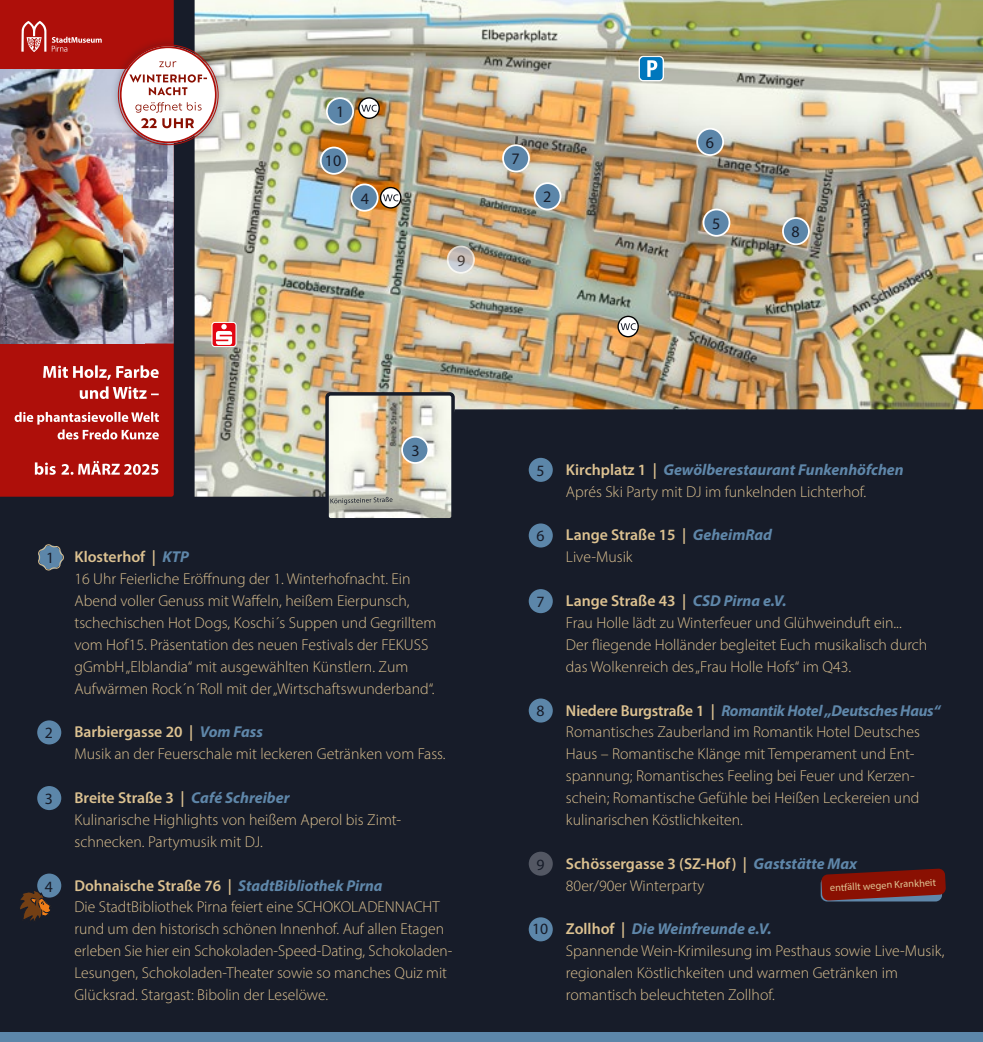
<style>
.page{position:relative;width:983px;height:1042px;background:#fff}
.page>*{position:absolute;margin:0;border:0;box-sizing:border-box;transform-origin:0 0}
.Ziffer_im_Kreis{font:16.1px "Myriad Pro";color:#171c29}
.Text_Innenteil{font:300 15.75px/21.9px "Myriad Pro";color:#ddc291}
.Text_Innenteil-2{font:600 15.75px/21.9px "Myriad Pro";color:#ddc291}
.Ziffer_im_Kreis-2{font:15.75px "Myriad Pro";color:#171c29}
.Ziffer_im_Kreis-3{font:10.33px "Myriad Pro";color:#ddc291}
.s1{font-weight:600}
.s2{font-weight:700;font-style:italic;color:#5f87aa}
.s3{font-weight:300}
</style>
<div class="page">
<div style="left:0;top:0;width:982px;height:1042px;background:#171c29"></div>
<img style="left:194px;top:0;width:788px;height:497px">
<div style="left:638px;top:56px;width:25px;height:25px;border:1px solid #fff;border-radius:4px"></div>
<svg style="left:639px;top:56px;width:24px;height:25px"></svg>
<div style="left:0;top:1032px;width:982px;height:10px;background:#5c86a9"></div>
<div style="left:0;top:0;width:174px;height:497px;background:#ae0f0a"></div>
<img style="left:145px;top:153px;width:29px;height:190px">
<img style="left:0;top:340px;width:145px;height:3px">
<img style="left:0;top:69px;width:166px;height:271px">
<div style="left:110px;top:36px;width:117px;height:117px;background:#171c29;opacity:.42"></div>
<svg style="left:120px;top:46px;width:97px;height:97px;background:#f1dbda"></svg>
<img style="left:71px;top:74px;width:136px;height:54px">
<svg style="left:17px;top:21px;width:159px;height:46px;background:#b7312d"></svg>
<svg style="left:15px;top:412px;width:144px;height:27px;background:#c34e4a"></svg>
<svg style="left:80px;top:386px;width:79px;height:13px"></svg>
<svg style="left:43px;top:365px;width:116px;height:15px;background:#ca6360"></svg>
<svg style="left:62px;top:461px;width:96px;height:14px"></svg>
<svg style="left:35px;top:462px;width:21px;height:13px"></svg>
<svg style="left:4px;top:316px;width:3px;height:22px"></svg>
<svg style="left:38px;top:544px;width:26px;height:26px"></svg>
<div style="left:37px;top:720px;width:24px;height:24px;background:#5c86a9;border-radius:50%"></div>
<div style="left:37px;top:786px;width:24px;height:24px;background:#5c86a9;border-radius:50%"></div>
<div style="left:37px;top:873px;width:24px;height:24px;background:#5c86a9;border-radius:50%"></div>
<div style="left:327px;top:98px;width:26px;height:26px;background:#5c86a9;border-radius:50%"></div>
<div style="left:326px;top:97px;width:28px;height:28px;border:2px solid #fff;border-radius:50%"></div>
<div style="left:321px;top:147px;width:26px;height:27px;background:#5c86a9;border-radius:50%"></div>
<div style="left:320px;top:147px;width:28px;height:28px;border:2px solid #fff;border-radius:50%"></div>
<svg style="left:447px;top:246px;width:27px;height:27px"></svg>
<div style="left:446px;top:246px;width:29px;height:28px;border:2px solid #fff;border-radius:50%"></div>
<div style="left:351px;top:184px;width:26px;height:27px;background:#5c86a9;border-radius:50%"></div>
<div style="left:350px;top:183px;width:28px;height:29px;border:2px solid #fff;border-radius:50%"></div>
<img style="left:330px;top:397px;width:119px;height:119px">
<div style="left:325px;top:392px;width:129px;height:129px;border:4px solid #171c29;border-radius:3px"></div>
<svg style="left:330px;top:497px;width:62px;height:7px"></svg>
<div style="left:402px;top:437px;width:26px;height:26px;background:#5c86a9;border-radius:50%"></div>
<div style="left:401px;top:436px;width:28px;height:28px;border:2px solid #fff;border-radius:50%"></div>
<svg style="left:358px;top:97px;width:22px;height:22px"></svg>
<svg style="left:380px;top:187px;width:21px;height:22px"></svg>
<svg style="left:211px;top:322px;width:25px;height:25px"></svg>
<div style="left:528px;top:458px;width:24px;height:24px;background:#5c86a9;border-radius:50%"></div>
<div style="left:528px;top:523px;width:24px;height:24px;background:#5c86a9;border-radius:50%"></div>
<div style="left:528px;top:589px;width:24px;height:24px;background:#5c86a9;border-radius:50%"></div>
<div style="left:528px;top:698px;width:24px;height:24px;background:#5c86a9;border-radius:50%"></div>
<div style="left:528px;top:851px;width:24px;height:25px;background:#535763;border-radius:50%"></div>
<div style="left:528px;top:917px;width:24px;height:24px;background:#5c86a9;border-radius:50%"></div>
<div style="left:534px;top:183px;width:26px;height:26px;background:#5c86a9;border-radius:50%"></div>
<div style="left:533px;top:182px;width:28px;height:28px;border:2px solid #fff;border-radius:50%"></div>
<div style="left:782px;top:218px;width:26px;height:26px;background:#5c86a9;border-radius:50%"></div>
<div style="left:781px;top:217px;width:28px;height:28px;border:2px solid #fff;border-radius:50%"></div>
<div style="left:697px;top:129px;width:26px;height:26px;background:#5c86a9;border-radius:50%"></div>
<div style="left:696px;top:128px;width:27px;height:28px;border:2px solid #fff;border-radius:50%"></div>
<div style="left:503px;top:145px;width:26px;height:26px;background:#5c86a9;border-radius:50%"></div>
<div style="left:502px;top:144px;width:27px;height:28px;border:2px solid #fff;border-radius:50%"></div>
<div style="left:703px;top:209px;width:26px;height:27px;background:#5c86a9;border-radius:50%"></div>
<div style="left:702px;top:209px;width:28px;height:28px;border:2px solid #fff;border-radius:50%"></div>
<svg style="left:617px;top:316px;width:21px;height:21px"></svg>
<svg style="left:20px;top:889px;width:32px;height:32px"></svg>
<svg style="left:820px;top:877px;width:121px;height:24px"></svg>
<svg style="left:821px;top:868px;width:124px;height:32px;background:#781a13"></svg>
<p class="Ziffer_im_Kreis" style="left:336px;top:102px;width:10px">1</p>
<p class="Ziffer_im_Kreis" style="left:325px;top:150px;width:18px">10</p>
<p class="Ziffer_im_Kreis" style="left:361px;top:188px;width:10px">4</p>
<p class="Ziffer_im_Kreis" style="left:457px;top:250px;width:10px">9</p>
<p class="Ziffer_im_Kreis" style="left:511px;top:149px;width:10px">7</p>
<p class="Ziffer_im_Kreis" style="left:543px;top:187px;width:10px">2</p>
<p class="Ziffer_im_Kreis" style="left:705px;top:133px;width:10px">6</p>
<p class="Ziffer_im_Kreis" style="left:711px;top:213px;width:10px">5</p>
<p class="Ziffer_im_Kreis" style="left:791px;top:222px;width:10px">8</p>
<p class="Ziffer_im_Kreis" style="left:411px;top:440px;width:10px">3</p>
<p class="Ziffer_im_Kreis-2" style="left:46px;top:548px;width:10px">1</p>
<p class="Ziffer_im_Kreis-2" style="left:45px;top:723px;width:10px">2</p>
<p class="Ziffer_im_Kreis-2" style="left:45px;top:789px;width:10px">3</p>
<p class="Ziffer_im_Kreis-2" style="left:45px;top:876px;width:10px">4</p>
<p class="Text_Innenteil" style="left:74px;top:546px;width:363px"><span class="s1">Klosterhof |</span> <span class="s2">KTP<br></span>16 Uhr Feierliche Eröffnung der 1. Winterhofnacht. Ein Abend voller Genuss mit Waffeln, heißem Eierpunsch, tschechischen Hot Dogs, Koschi´s Suppen und Gegrilltem vom Hof15. Präsentation des neuen Festivals der FEKUSS gGmbH „Elblandia“ mit ausgewählten Künstlern. Zum Aufwärmen Rock´n´Roll mit der „Wirtschaftswunderband“.</p>
<p class="Text_Innenteil" style="left:74px;top:721px;width:372px"><span class="s1">Barbiergasse 20 |</span> <span class="s2">Vom Fass<br></span>Musik an der Feuerschale mit leckeren Getränken vom Fass.</p>
<p class="Text_Innenteil" style="left:74px;top:786px;width:328px"><span class="s1">Breite Straße 3 |</span> <span class="s2">Café Schreiber<br></span>Kulinarische Highlights von heißem Aperol bis Zimt&shy;schnecken. Partymusik mit DJ.</p>
<p class="Text_Innenteil" style="left:74px;top:874px;width:379px"><span class="s1">Dohnaische Straße 76 |</span> <span class="s2">StadtBibliothek Pirna<br></span>Die StadtBibliothek Pirna feiert eine SCHOKOLADENNACHT rund um den historisch schönen Innenhof. Auf allen Etagen erleben Sie hier ein Schokoladen-Speed-Dating, Schokoladen-Lesungen, Schokoladen-Theater sowie so manches Quiz mit Glücksrad. Stargast: Bibolin der Leselöwe.</p>
<p class="Ziffer_im_Kreis-2" style="left:536px;top:461px;width:10px">5</p>
<p class="Ziffer_im_Kreis-2" style="left:536px;top:526px;width:10px">6</p>
<p class="Ziffer_im_Kreis-2" style="left:536px;top:592px;width:10px">7</p>
<p class="Ziffer_im_Kreis-2" style="left:536px;top:701px;width:10px">8</p>
<p class="Ziffer_im_Kreis-2" style="left:536px;top:854px;width:10px">9</p>
<p class="Ziffer_im_Kreis-2" style="left:532px;top:919px;width:18px">10</p>
<p class="Text_Innenteil" style="left:566px;top:458px;width:339px"><span class="s1">Kirchplatz 1 |</span> <span class="s2">Gewölberestaurant Funkenhöfchen<br></span>Aprés Ski Party mit DJ im funkelnden Lichterhof.</p>
<p class="Text_Innenteil-2" style="left:566px;top:524px;width:207px">Lange Straße 15 | <span class="s2">GeheimRad<br></span><span class="s3">Live-Musik</span></p>
<p class="Text_Innenteil" style="left:566px;top:590px;width:363px"><span class="s1">Lange Straße 43 |</span> <span class="s2">CSD Pirna e.V.<br></span>Frau Holle lädt zu Winterfeuer und Glühweinduft ein...<br>Der fliegende Holländer begleitet Euch musikalisch durch das Wolkenreich des „Frau Holle Hofs“ im Q43.</p>
<p class="Text_Innenteil" style="left:566px;top:699px;width:376px"><span class="s1">Niedere Burgstraße 1 |</span> <span class="s2">Romantik Hotel „Deutsches Haus“ </span>Romantisches Zauberland im Romantik Hotel Deutsches Haus – Romantische Klänge mit Temperament und Ent&shy;spannung; Romantisches Feeling bei Feuer und Kerzen&shy;schein; Romantische Gefühle bei Heißen Leckereien und kulinarischen Köstlichkeiten.</p>
<p class="Text_Innenteil-2" style="left:566px;top:852px;width:292px">Schössergasse 3 (SZ-Hof) | <span class="s2">Gaststätte Max<br></span><span class="s3">80er/90er Winterparty</span></p>
<p class="Text_Innenteil" style="left:566px;top:918px;width:380px"><span class="s1">Zollhof |</span> <span class="s2">Die Weinfreunde e.V.<br></span>Spannende Wein-Krimilesung im Pesthaus sowie Live-Musik, regionalen Köstlichkeiten und warmen Getränken im romantisch beleuchteten Zollhof.</p>
<p class="Ziffer_im_Kreis-3" style="left:829px;top:881px;width:107px;rotate:-3deg">entfällt wegen Krankheit</p>
</div>
